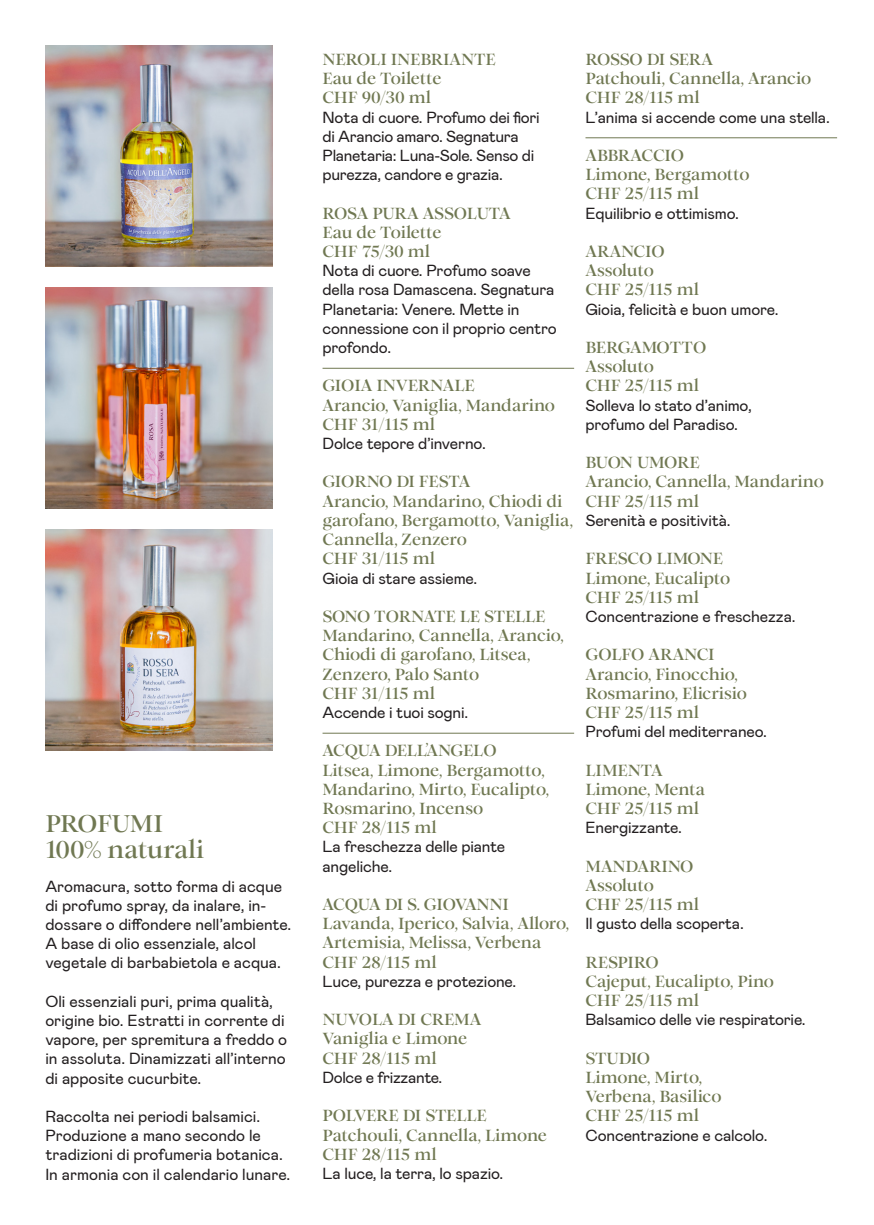
<style>
.page{position:relative;width:874px;height:1225px;background:#fff}
.page>*{position:absolute;margin:0;border:0;box-sizing:border-box;transform-origin:0 0}
.t1{font:24px/26px "Romie Trial Bold";letter-spacing:-.005em;color:#707852}
.t2{font:16px/19.2px "Mabry Pro";letter-spacing:-.01em;color:#231f20}
.t3{font:16px/19.2px "Romie Trial Bold";letter-spacing:-.01em;color:#707852}
</style>
<div class="page">
<img style="left:45px;top:287px;width:227px;height:221px">
<img style="left:45px;top:45px;width:227px;height:221px">
<hr style="left:322px;top:368px;width:252px;height:1px;background:#707852">
<hr style="left:322px;top:732px;width:252px;height:1px;background:#707852">
<hr style="left:585px;top:137px;width:251px;height:1px;background:#707852">
<img style="left:45px;top:529px;width:227px;height:221px">
<h1 class="t1" style="left:45px;top:810px;width:160px">PROFUMI<br>100% naturali</h1>
<p class="t2" style="left:45px;top:875px;width:247px">Aromacura, sotto forma di acque di profumo spray, da inalare, in&shy;dossare o diffondere nell’ambiente.<br>A base di olio essenziale, alcol vegetale di barbabietola e acqua.</p>
<p class="t2" style="left:45px;top:990px;width:243px">Oli essenziali puri, prima qualità, origine bio. Estratti in corrente di vapore, per spremitura a freddo o in assoluta. Dinamizzati all’interno di apposite cucurbite.</p>
<p class="t2" style="left:45px;top:1106px;width:246px">Raccolta nei periodi balsamici.<br>Produzione a mano secondo le tradizioni di profumeria botanica.<br>In armonia con il calendario lunare.</p>
<p class="t3" style="left:322px;top:49px;width:174px">NEROLI INEBRIANTE<br>Eau de Toilette<br>CHF 90/30 ml</p>
<p class="t2" style="left:322px;top:107px;width:219px">Nota di cuore. Profumo dei fiori di Arancio amaro. Segnatura<br>Planetaria: Luna-Sole. Senso di purezza, candore e grazia.</p>
<p class="t3" style="left:322px;top:203px;width:190px">ROSA PURA ASSOLUTA<br>Eau de Toilette<br>CHF 75/30 ml</p>
<p class="t2" style="left:322px;top:260px;width:236px">Nota di cuore. Profumo soave della rosa Damascena. Segnatura<br>Planetaria: Venere. Mette in connessione con il proprio centro profondo.</p>
<p class="t3" style="left:322px;top:376px;width:234px">GIOIA INVERNALE<br>Arancio, Vaniglia, Mandarino<br>CHF 31/115 ml</p>
<p class="t2" style="left:322px;top:433px;width:165px">Dolce tepore d’inverno.</p>
<p class="t3" style="left:322px;top:472px;width:252px">GIORNO DI FESTA<br>Arancio, Mandarino, Chiodi di garofano, Bergamotto, Vaniglia,<br>Cannella, Zenzero<br>CHF 31/115 ml</p>
<p class="t2" style="left:322px;top:567px;width:156px">Gioia di stare assieme.</p>
<p class="t3" style="left:322px;top:606px;width:243px">SONO TORNATE LE STELLE<br>Mandarino, Cannella, Arancio,<br>Chiodi di garofano, Litsea,<br>Zenzero, Palo Santo<br>CHF 31/115 ml</p>
<p class="t2" style="left:322px;top:702px;width:147px">Accende i tuoi sogni.</p>
<p class="t3" style="left:322px;top:740px;width:228px">ACQUA DELL’ANGELO<br>Litsea, Limone, Bergamotto,<br>Mandarino, Mirto, Eucalipto,<br>Rosmarino, Incenso<br>CHF 28/115 ml</p>
<p class="t2" style="left:322px;top:836px;width:184px">La freschezza delle piante angeliche.</p>
<p class="t3" style="left:322px;top:894px;width:248px">ACQUA DI S. GIOVANNI<br>Lavanda, Iperico, Salvia, Alloro,<br>Artemisia, Melissa, Verbena<br>CHF 28/115 ml</p>
<p class="t2" style="left:322px;top:971px;width:195px">Luce, purezza e protezione.</p>
<p class="t3" style="left:322px;top:1009px;width:160px">NUVOLA DI CREMA<br>Vaniglia e Limone<br>CHF 28/115 ml</p>
<p class="t2" style="left:322px;top:1067px;width:121px">Dolce e frizzante.</p>
<p class="t3" style="left:322px;top:1105px;width:226px">POLVERE DI STELLE<br>Patchouli, Cannella, Limone<br>CHF 28/115 ml</p>
<p class="t2" style="left:322px;top:1163px;width:182px">La luce, la terra, lo spazio.</p>
<p class="t3" style="left:585px;top:49px;width:227px">ROSSO DI SERA<br>Patchouli, Cannella, Arancio<br>CHF 28/115 ml</p>
<p class="t2" style="left:585px;top:107px;width:246px">L’anima si accende come una stella.</p>
<p class="t3" style="left:585px;top:145px;width:166px">ABBRACCIO<br>Limone, Bergamotto<br>CHF 25/115 ml</p>
<p class="t2" style="left:585px;top:203px;width:155px">Equilibrio e ottimismo.</p>
<p class="t3" style="left:585px;top:241px;width:115px">ARANCIO<br>Assoluto<br>CHF 25/115 ml</p>
<p class="t2" style="left:585px;top:299px;width:194px">Gioia, felicità e buon umore.</p>
<p class="t3" style="left:585px;top:337px;width:122px">BERGAMOTTO<br>Assoluto<br>CHF 25/115 ml</p>
<p class="t2" style="left:585px;top:395px;width:168px">Solleva lo stato d’animo, profumo del Paradiso.</p>
<p class="t3" style="left:585px;top:452px;width:240px">BUON UMORE<br>Arancio, Cannella, Mandarino<br>CHF 25/115 ml</p>
<p class="t2" style="left:585px;top:510px;width:146px">Serenità e positività.</p>
<p class="t3" style="left:585px;top:548px;width:146px">FRESCO LIMONE<br>Limone, Eucalipto<br>CHF 25/115 ml</p>
<p class="t2" style="left:585px;top:606px;width:211px">Concentrazione e freschezza.</p>
<p class="t3" style="left:585px;top:644px;width:163px">GOLFO ARANCI<br>Arancio, Finocchio,<br>Rosmarino, Elicrisio<br>CHF 25/115 ml</p>
<p class="t2" style="left:585px;top:721px;width:183px">Profumi del mediterraneo.</p>
<p class="t3" style="left:585px;top:760px;width:121px">LIMENTA<br>Limone, Menta<br>CHF 25/115 ml</p>
<p class="t2" style="left:585px;top:817px;width:98px">Energizzante.</p>
<p class="t3" style="left:585px;top:856px;width:115px">MANDARINO<br>Assoluto<br>CHF 25/115 ml</p>
<p class="t2" style="left:585px;top:913px;width:160px">Il gusto della scoperta.</p>
<p class="t3" style="left:585px;top:952px;width:190px">RESPIRO<br>Cajeput, Eucalipto, Pino<br>CHF 25/115 ml</p>
<p class="t2" style="left:585px;top:1009px;width:221px">Balsamico delle vie respiratorie.</p>
<p class="t3" style="left:585px;top:1048px;width:138px">STUDIO<br>Limone, Mirto,<br>Verbena, Basilico<br>CHF 25/115 ml</p>
<p class="t2" style="left:585px;top:1124px;width:183px">Concentrazione e calcolo.</p>
</div>
